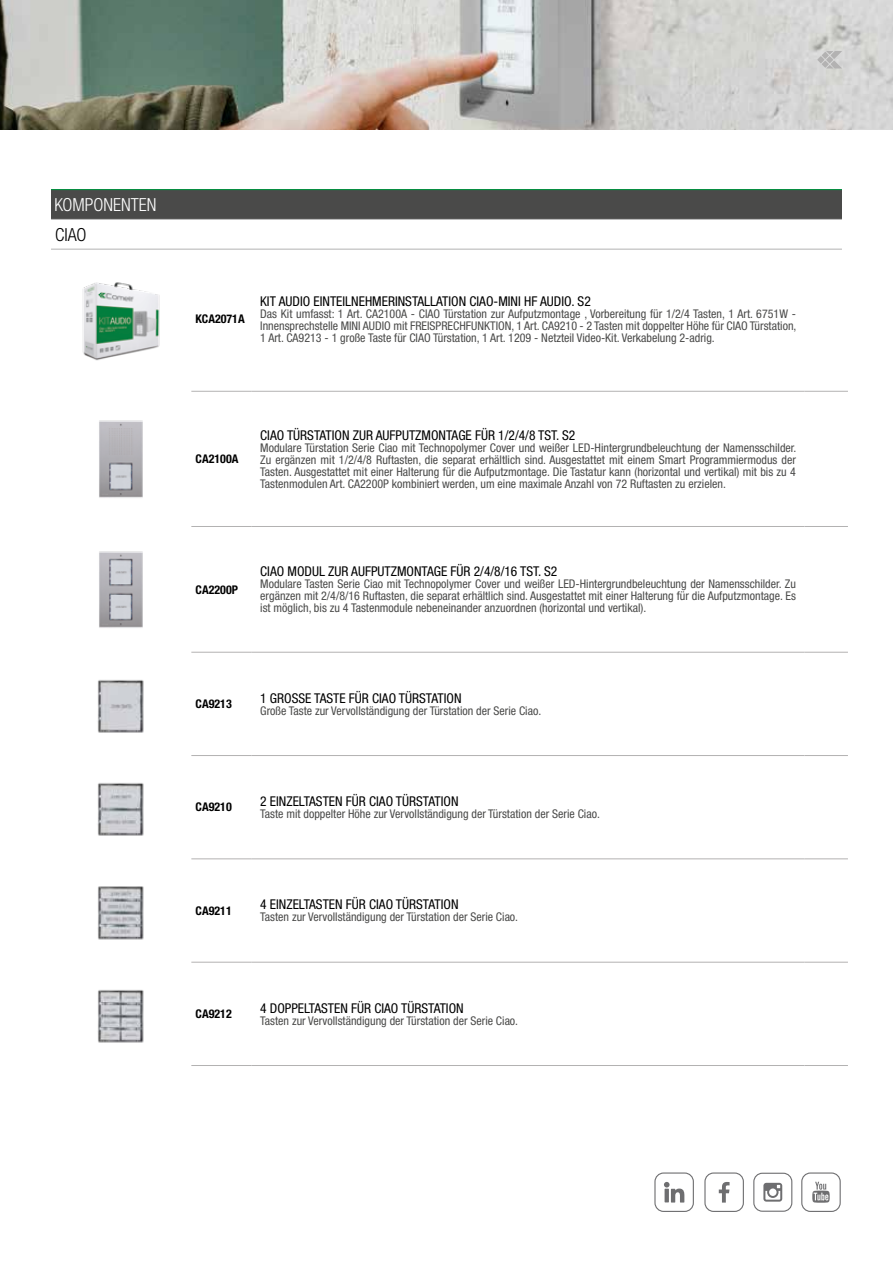
<style>
.page{position:relative;width:893px;height:1263px;background:#fff}
.page>*{position:absolute;margin:0;border:0;box-sizing:border-box;transform-origin:0 0}
.t1{font:300 condensed 18px "Helvetica Neue LTW1 G";color:#fff}
.t2{font:300 condensed 18px "Helvetica Neue LTW1 G";color:#000}
.t3{font:condensed 13.5px "Helvetica Neue LTW1 G";color:#000}
.t4{font:condensed 12px/12px "Helvetica Neue LTW1 G";color:#4a4a49;text-align:justify}
.t5{font:700 condensed 12px "Helvetica Neue LTW1 G";color:#000}
</style>
<div class="page">
<img style="left:0;top:0;width:893px;height:130px">
<svg style="left:817px;top:56px;width:7px;height:7px"></svg>
<div style="left:822px;top:60px;width:7px;height:8px;background:#b3b2b2;border-radius:3px"></div>
<div style="left:822px;top:52px;width:7px;height:7px;background:#b3b2b2;border-radius:3px"></div>
<svg style="left:826px;top:51px;width:16px;height:18px"></svg>
<div style="left:51px;top:190px;width:791px;height:29px;background:#4a4a49"></div>
<hr style="left:51px;top:249px;width:791px;height:1px;background:#b3b2b2">
<hr style="left:51px;top:189px;width:791px;height:1px;background:#009641">
<hr style="left:51px;top:219px;width:791px;height:1px;background:#b3b2b2">
<hr style="left:191px;top:391px;width:61px;height:1px;background:#b3b2b2">
<hr style="left:252px;top:391px;width:552px;height:1px;background:#b3b2b2">
<hr style="left:804px;top:391px;width:44px;height:1px;background:#b3b2b2">
<hr style="left:191px;top:526px;width:61px;height:1px;background:#b3b2b2">
<hr style="left:252px;top:526px;width:552px;height:1px;background:#b3b2b2">
<hr style="left:804px;top:526px;width:44px;height:1px;background:#b3b2b2">
<hr style="left:191px;top:652px;width:61px;height:1px;background:#b3b2b2">
<hr style="left:252px;top:652px;width:552px;height:1px;background:#b3b2b2">
<hr style="left:804px;top:652px;width:44px;height:1px;background:#b3b2b2">
<hr style="left:191px;top:755px;width:61px;height:1px;background:#b3b2b2">
<hr style="left:252px;top:755px;width:552px;height:1px;background:#b3b2b2">
<hr style="left:804px;top:755px;width:44px;height:1px;background:#b3b2b2">
<hr style="left:191px;top:858px;width:61px;height:1px;background:#b3b2b2">
<hr style="left:252px;top:858px;width:552px;height:1px;background:#b3b2b2">
<hr style="left:804px;top:858px;width:44px;height:1px;background:#b3b2b2">
<hr style="left:191px;top:962px;width:61px;height:1px;background:#b3b2b2">
<hr style="left:252px;top:962px;width:552px;height:1px;background:#b3b2b2">
<hr style="left:804px;top:962px;width:44px;height:1px;background:#b3b2b2">
<hr style="left:191px;top:1065px;width:61px;height:1px;background:#b3b2b2">
<hr style="left:252px;top:1065px;width:552px;height:1px;background:#b3b2b2">
<hr style="left:804px;top:1065px;width:44px;height:1px;background:#b3b2b2">
<img style="left:82px;top:282px;width:78px;height:79px">
<img style="left:99px;top:420px;width:44px;height:78px">
<img style="left:99px;top:551px;width:44px;height:77px">
<img style="left:97px;top:680px;width:47px;height:53px">
<img style="left:97px;top:783px;width:47px;height:53px">
<img style="left:97px;top:886px;width:47px;height:54px">
<img style="left:97px;top:990px;width:47px;height:53px">
<div style="left:704px;top:1172px;width:40px;height:40px;border:1px solid #6e6e70;border-radius:9px"></div>
<svg style="left:719px;top:1182px;width:11px;height:20px"></svg>
<div style="left:801px;top:1172px;width:40px;height:40px;border:1px solid #6e6e70;border-radius:9px"></div>
<svg style="left:812px;top:1182px;width:18px;height:21px"></svg>
<div style="left:753px;top:1173px;width:39px;height:39px;border:1px solid #6e6e70;border-radius:9px"></div>
<svg style="left:763px;top:1183px;width:19px;height:18px"></svg>
<div style="left:654px;top:1172px;width:40px;height:40px;border:1px solid #6e6e70;border-radius:9px"></div>
<svg style="left:664px;top:1182px;width:20px;height:20px"></svg>
<h1 class="t1" style="left:54px;top:194px;width:104px">KOMPONENTEN</h1>
<h1 class="t2" style="left:55px;top:224px;width:33px">CIAO</h1>
<p class="t5" style="left:196px;top:312px;width:51px">KCA2071A</p>
<p class="t3" style="left:260px;top:293px;width:332px">KIT AUDIO EINTEILNEHMERINSTALLATION CIAO-MINI HF AUDIO. S2</p>
<p class="t4" style="left:260px;top:308px;width:538px">Das Kit umfasst: 1 Art. CA2100A - CIAO Türstation zur Aufputzmontage , Vorbereitung für 1/2/4 Tasten, 1 Art. 6751W - Innensprechstelle MINI AUDIO mit FREISPRECHFUNKTION, 1 Art. CA9210 - 2 Tasten mit doppelter Höhe für CIAO Türstation, 1 Art. CA9213 - 1 große Taste für CIAO Türstation, 1 Art. 1209 - Netzteil Video-Kit. Verkabelung 2-adrig.</p>
<p class="t5" style="left:196px;top:452px;width:44px">CA2100A</p>
<p class="t3" style="left:260px;top:427px;width:317px">CIAO TÜRSTATION ZUR AUFPUTZMONTAGE FÜR 1/2/4/8 TST. S2</p>
<p class="t4" style="left:260px;top:441px;width:538px">Modulare Türstation Serie Ciao mit Technopolymer Cover und weißer LED-Hintergrundbeleuchtung der Namensschilder.<br>Zu ergänzen mit 1/2/4/8 Ruftasten, die separat erhältlich sind. Ausgestattet mit einem Smart Programmiermodus der Tasten. Ausgestattet mit einer Halterung für die Aufputzmontage. Die Tastatur kann (horizontal und vertikal) mit bis zu 4<br>Tastenmodulen Art. CA2200P kombiniert werden, um eine maximale Anzahl von 72 Ruftasten zu erzielen.</p>
<p class="t5" style="left:196px;top:582px;width:44px">CA2200P</p>
<p class="t3" style="left:260px;top:563px;width:299px">CIAO MODUL ZUR AUFPUTZMONTAGE FÜR 2/4/8/16 TST. S2</p>
<p class="t4" style="left:260px;top:578px;width:537px">Modulare Tasten Serie Ciao mit Technopolymer Cover und weißer LED-Hintergrundbeleuchtung der Namensschilder. Zu ergänzen mit 2/4/8/16 Ruftasten, die separat erhältlich sind. Ausgestattet mit einer Halterung für die Aufputzmontage. Es ist möglich, bis zu 4 Tastenmodule nebeneinander anzuordnen (horizontal und vertikal).</p>
<p class="t5" style="left:196px;top:697px;width:38px">CA9213</p>
<p class="t3" style="left:260px;top:690px;width:203px">1 GROSSE TASTE FÜR CIAO TÜRSTATION</p>
<p class="t4" style="left:260px;top:704px;width:283px">Große Taste zur Vervollständigung der Türstation der Serie Ciao.</p>
<p class="t5" style="left:196px;top:800px;width:38px">CA9210</p>
<p class="t3" style="left:260px;top:793px;width:200px">2 EINZELTASTEN FÜR CIAO TÜRSTATION</p>
<p class="t4" style="left:260px;top:808px;width:341px">Taste mit doppelter Höhe zur Vervollständigung der Türstation der Serie Ciao.</p>
<p class="t5" style="left:196px;top:903px;width:38px">CA9211</p>
<p class="t3" style="left:260px;top:896px;width:200px">4 EINZELTASTEN FÜR CIAO TÜRSTATION</p>
<p class="t4" style="left:260px;top:911px;width:259px">Tasten zur Vervollständigung der Türstation der Serie Ciao.</p>
<p class="t5" style="left:196px;top:1007px;width:38px">CA9212</p>
<p class="t3" style="left:260px;top:1000px;width:205px">4 DOPPELTASTEN FÜR CIAO TÜRSTATION</p>
<p class="t4" style="left:260px;top:1014px;width:259px">Tasten zur Vervollständigung der Türstation der Serie Ciao.</p>
</div>
